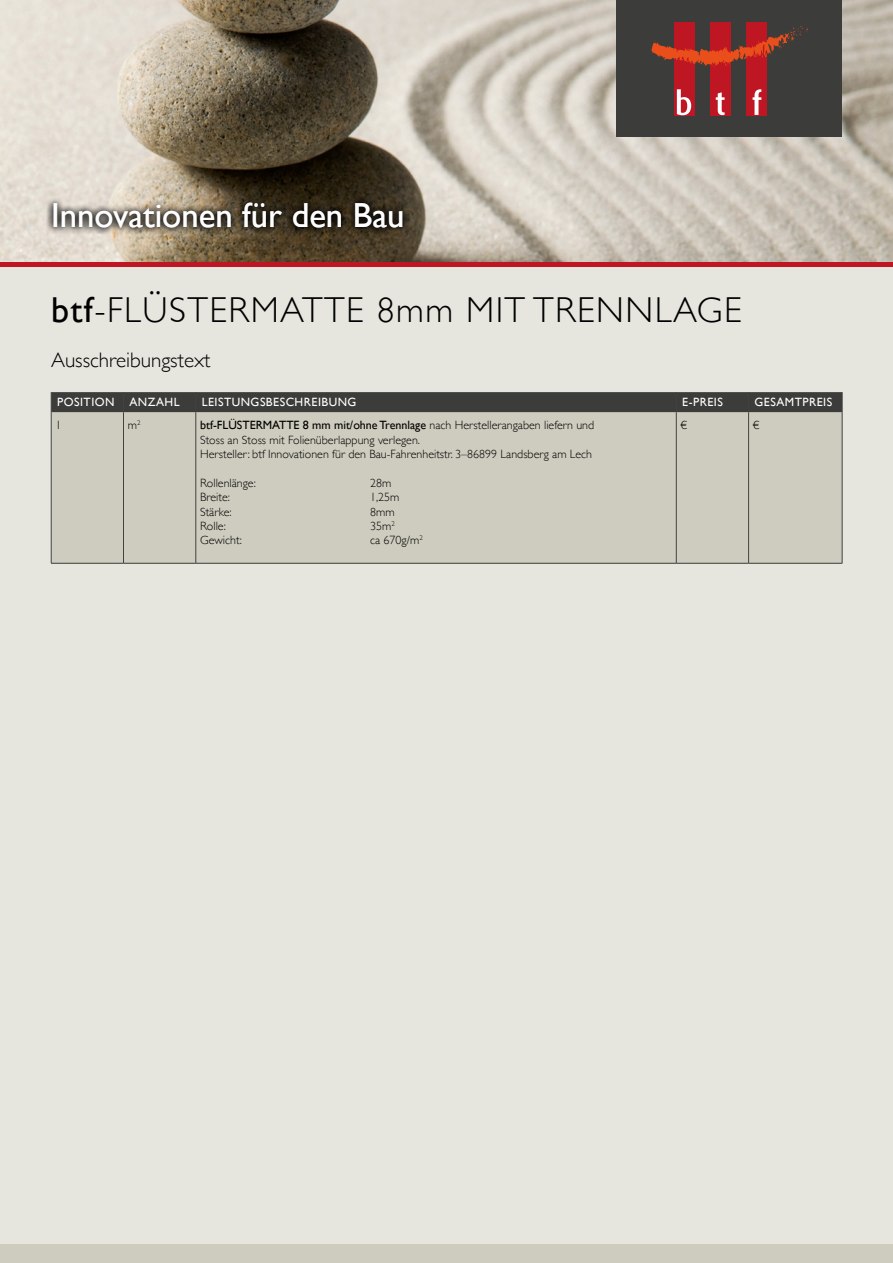
<style>
.page{position:relative;width:893px;height:1263px;background:#e6e6df}
.page>*{position:absolute;margin:0;border:0;box-sizing:border-box;transform-origin:0 0}
.t1{font:300 36px "Gill Sans";letter-spacing:.04em;color:#000}
.t2{font:34.65px "Gill Sans";color:#fff}
.t3{font:300 21px "Gill Sans";color:#000}
.t4{font:300 12px/14.4px "Gill Sans";color:#000}
.t5{font:12px "Gill Sans";letter-spacing:.04em;color:#fff}
.s1{font-weight:400}
</style>
<div class="page">
<div style="left:0;top:1244px;width:893px;height:19px;background:#cdccbf"></div>
<img style="left:0;top:0;width:893px;height:262px">
<hr style="left:0;top:262px;width:893px;height:4px;background:#be1622">
<div style="left:617px;top:0;width:225px;height:136px;background:#3c3c3b"></div>
<div style="left:674px;top:22px;width:20px;height:94px;background:#be1622"></div>
<div style="left:710px;top:22px;width:21px;height:94px;background:#be1622"></div>
<div style="left:746px;top:22px;width:21px;height:94px;background:#be1622"></div>
<svg style="left:651px;top:26px;width:159px;height:41px"></svg>
<svg style="left:677px;top:89px;width:14px;height:26px"></svg>
<svg style="left:716px;top:92px;width:9px;height:23px"></svg>
<svg style="left:753px;top:89px;width:8px;height:26px"></svg>
<svg style="left:46px;top:196px;width:364px;height:39px;background:#5d5546"></svg>
<div style="left:52px;top:412px;width:790px;height:151px;background:#cdccbf"></div>
<div style="left:51px;top:392px;width:792px;height:20px;background:#3c3c3b"></div>
<hr style="left:51px;top:412px;width:1px;height:151px;background:#424242">
<hr style="left:123px;top:412px;width:1px;height:151px;background:#424242">
<hr style="left:196px;top:412px;width:1px;height:151px;background:#424242">
<hr style="left:676px;top:412px;width:1px;height:151px;background:#424242">
<hr style="left:748px;top:412px;width:1px;height:151px;background:#424242">
<hr style="left:842px;top:412px;width:1px;height:151px;background:#424242">
<hr style="left:51px;top:563px;width:72px;height:1px;background:#3c3c3b">
<hr style="left:123px;top:563px;width:73px;height:1px;background:#3c3c3b">
<hr style="left:196px;top:563px;width:480px;height:1px;background:#3c3c3b">
<hr style="left:676px;top:563px;width:73px;height:1px;background:#3c3c3b">
<hr style="left:749px;top:563px;width:93px;height:1px;background:#3c3c3b">
<p class="t2" style="left:51px;top:195px;width:355px">Innovationen für den Bau</p>
<p class="t1" style="left:51px;top:282px;width:692px"><span class="s1">btf</span>-FLÜSTERMATTE 8mm MIT TRENNLAGE</p>
<p class="t3" style="left:51px;top:343px;width:161px">Ausschreibungstext</p>
<p class="t5" style="left:57px;top:395px;width:59px">POSITION</p>
<p class="t5" style="left:129px;top:395px;width:52px">ANZAHL</p>
<p class="t5" style="left:202px;top:395px;width:156px">LEISTUNGSBESCHREIBUNG</p>
<p class="t5" style="left:682px;top:395px;width:42px">E-PREIS</p>
<p class="t5" style="left:755px;top:395px;width:79px">GESAMTPREIS</p>
<p class="t4" style="left:55px;top:417px;width:7px">1</p>
<p class="t4" style="left:128px;top:417px;width:14px">m<sup>2</sup></p>
<p class="t4" style="left:200px;top:417px;width:396px"><span class="s1">btf-FLÜSTERMATTE 8 mm mit/ohne Trennlage</span> nach Herstellerangaben liefern und<br>Stoss an Stoss mit Folienüberlappung verlegen.</p>
<p class="t4" style="left:200px;top:446px;width:394px">Hersteller: btf Innovationen für den Bau-Fahrenheitstr. 3–86899 Landsberg am Lech</p>
<p class="t4" style="left:200px;top:475px;width:57px">Rollenlänge:</p>
<p class="t4" style="left:370px;top:475px;width:23px">28m</p>
<p class="t4" style="left:200px;top:489px;width:31px">Breite:</p>
<p class="t4" style="left:370px;top:489px;width:31px">1,25m</p>
<p class="t4" style="left:200px;top:504px;width:33px">Stärke:</p>
<p class="t4" style="left:370px;top:504px;width:26px">8mm</p>
<p class="t4" style="left:200px;top:518px;width:27px">Rolle:</p>
<p class="t4" style="left:370px;top:518px;width:26px">35m<sup>2</sup></p>
<p class="t4" style="left:200px;top:533px;width:43px">Gewicht:</p>
<p class="t4" style="left:370px;top:533px;width:54px">ca 670g/m<sup>2</sup></p>
<p class="t4" style="left:681px;top:417px;width:8px">€</p>
<p class="t4" style="left:753px;top:417px;width:8px">€</p>
</div>
